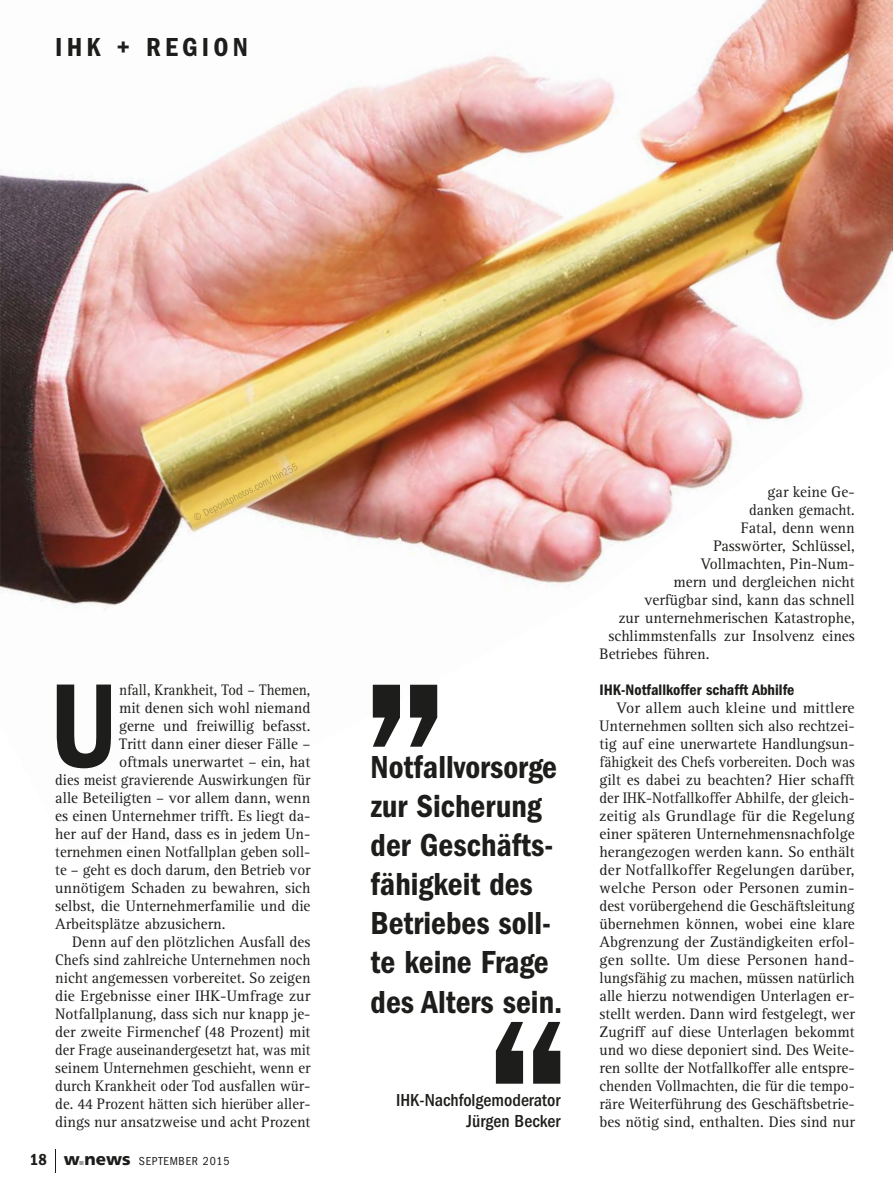
<style>
.page{position:relative;width:893px;height:1191px;background:#fff}
.page>*{position:absolute;margin:0;border:0;box-sizing:border-box;transform-origin:0 0}
.t1{font:600 condensed 222px "Franklin Gothic";color:#1d1d1b}
.t2{font:600 condensed 123.6px "Franklin Gothic";color:#1d1d1b}
.t3{font:600 condensed 33px/39px "Franklin Gothic";color:#1d1d1b}
.t4{font:600 condensed 27px "Franklin Gothic";letter-spacing:.155em;color:#1d1d1b}
.t5{font:500 condensed 18px/21px "Franklin Gothic";color:#1d1d1b;text-align:right}
.t6{font:15.75px/18px "Rotis Serif";color:#1d1d1b;text-align:justify}
.t7{font:15.75px "Rotis Serif";color:#1d1d1b;scale:.95 1}
.t8{font:15.75px "Rotis Serif";color:#1d1d1b;scale:.96 1}
.t9{font:15.75px "Rotis Serif";color:#1d1d1b;scale:.94 1}
.t10{font:15.75px "Rotis Serif";color:#1d1d1b;scale:.93 1}
.t11{font:600 condensed 15.75px "Franklin Gothic";color:#1d1d1b}
.t12{font:15.75px "Rotis Serif";color:#1d1d1b;scale:.92 1}
.t13{font:condensed 12px "Franklin Gothic";letter-spacing:.06em;color:#1d1d1b}
.s1{font-size:222px}
.s2{font-weight:600;font-size:16.5px}
.s3{font-family:"Frutiger";font-weight:900;font-stretch:normal;font-size:16.95px}
.s4{font-family:"Frutiger";font-weight:900;font-stretch:normal;font-size:24.75px;color:#9d9c9c}
</style>
<div class="page">
<img style="left:0;top:0;width:893px;height:611px">
<svg style="left:55px;top:1149px;width:1px;height:23px"></svg>
<img style="left:248px;top:463px;width:50px;height:30px">
<h3 class="t4" style="left:55px;top:32px;width:194px">IHK + REGION</h3>
<p class="t12" style="left:119px;top:681px;width:210px">nfall, Krankheit, Tod – Themen,</p>
<p class="t6" style="left:119px;top:699px;width:193px">mit denen sich wohl niemand</p>
<p class="t6" style="left:119px;top:717px;width:193px">gerne und freiwillig befasst.</p>
<p class="t6" style="left:119px;top:735px;width:193px">Tritt dann einer dieser Fälle –</p>
<p class="t6" style="left:119px;top:753px;width:193px">oftmals unerwartet – ein, hat</p>
<p class="t9" style="left:55px;top:771px;width:273px">dies meist gravierende Auswirkungen für</p>
<p class="t6" style="left:55px;top:789px;width:257px">alle Beteiligten – vor allem dann, wenn</p>
<p class="t6" style="left:55px;top:807px;width:257px">es einen Unternehmer trifft. Es liegt da -</p>
<p class="t6" style="left:55px;top:825px;width:257px">her auf der Hand, dass es in jedem Un-</p>
<p class="t8" style="left:55px;top:843px;width:267px">ternehmen einen Notfallplan geben soll-</p>
<p class="t8" style="left:55px;top:861px;width:267px">te – geht es doch darum, den Betrieb vor</p>
<p class="t6" style="left:55px;top:879px;width:257px">unnötigem Schaden zu bewahren, sich</p>
<p class="t6" style="left:55px;top:897px;width:257px">selbst, die Unternehmerfamilie und die</p>
<p class="t6" style="left:55px;top:915px;width:172px">Arbeitsplätze abzusichern.</p>
<p class="t6" style="left:72px;top:933px;width:240px">Denn auf den plötzlichen Ausfall des</p>
<p class="t7" style="left:55px;top:951px;width:270px">Chefs sind zahlreiche Unternehmen noch</p>
<p class="t6" style="left:55px;top:969px;width:257px">nicht angemessen vorbereitet. So zeigen</p>
<p class="t6" style="left:55px;top:987px;width:257px">die Ergebnisse einer IHK-Umfrage zur</p>
<p class="t6" style="left:55px;top:1005px;width:257px">Notfallplanung, dass sich nur knapp je -</p>
<p class="t6" style="left:55px;top:1023px;width:257px">der zweite Firmenchef (48 Prozent) mit</p>
<p class="t10" style="left:55px;top:1041px;width:276px">der Frage auseinandergesetzt hat, was mit</p>
<p class="t8" style="left:55px;top:1059px;width:267px">seinem Unternehmen geschieht, wenn er</p>
<p class="t7" style="left:55px;top:1077px;width:270px">durch Krankheit oder Tod ausfallen wür -</p>
<p class="t7" style="left:55px;top:1095px;width:270px">de. 44 Prozent hätten sich hierüber aller-</p>
<p class="t6" style="left:55px;top:1113px;width:257px">dings nur ansatzweise und acht Prozent</p>
<h2 class="t2" style="left:49px;top:655px;width:404px">U <span class="s1">”</span></h2>
<h3 class="t3" style="left:371px;top:748px;width:193px">Notfallvorsorge zur Sicherung der Geschäfts - fähigkeit des<br>Betriebes soll&shy;te keine Frage des Alters sein.</h3>
<h1 class="t1" style="left:482px;top:972px;width:94px">“</h1>
<p class="t5" style="left:396px;top:1089px;width:166px">IHK-Nachfolgemoderator<br>Jürgen Becker</p>
<p class="t13" style="left:30px;top:1154px;width:201px"><span class="s2">18</span> <span class="s3">w</span><span class="s4">.</span><span class="s3">news</span> SEPTEMBER 2015</p>
<p class="t6" style="left:767px;top:483px;width:89px">gar keine Ge-</p>
<p class="t9" style="left:749px;top:501px;width:114px">danken gemacht.</p>
<p class="t6" style="left:741px;top:519px;width:115px">Fatal, denn wenn</p>
<p class="t6" style="left:713px;top:537px;width:143px">Passwörter, Schlüssel,</p>
<p class="t6" style="left:701px;top:555px;width:155px">Vollmachten, Pin-Num-</p>
<p class="t6" style="left:673px;top:573px;width:183px">mern und dergleichen nicht</p>
<p class="t6" style="left:644px;top:591px;width:212px">verfügbar sind, kann das schnell</p>
<p class="t6" style="left:619px;top:609px;width:238px">zur unternehmerischen Katastrophe,</p>
<p class="t6" style="left:608px;top:627px;width:248px">schlimmstenfalls zur Insolvenz eines</p>
<p class="t6" style="left:600px;top:645px;width:111px">Betriebes führen.</p>
<p class="t11" style="left:600px;top:681px;width:196px">IHK-Notfallkoffer schafft Abhilfe</p>
<p class="t6" style="left:600px;top:699px;width:257px;text-indent:17px">Vor allem auch kleine und mittlere Unternehmen sollten sich also rechtzei&shy;tig auf eine unerwartete Handlungsun&shy;fähigkeit des Chefs vorbereiten. Doch was gilt es dabei zu beachten? Hier schafft der IHK-Notfallkoffer Abhilfe, der gleich&shy;zeitig als Grundlage für die Regelung einer späteren Unternehmensnachfolge he rangezogen werden kann. So enthält der Notfallkoffer Regelungen darüber, wel che Person oder Personen zumin&shy;dest vorübergehend die Geschäftsleitung über neh men können, wobei eine klare Abgrenzung der Zuständigkeiten erfol&shy;gen sollte. Um die se Personen hand&shy;lungsfähig zu machen, müssen natürlich alle hierzu notwendigen Unterlagen er&shy;stellt werden. Dann wird festgelegt, wer Zugriff auf die se Unterlagen bekommt und wo die se deponiert sind. Des Weite&shy;ren sollte der Notfallkoffer alle entspre&shy;chenden Vollmachten, die für die tempo&shy;räre Weiterführung des Geschäftsbetrie&shy;bes nötig sind, enthalten. Dies sind nur</p>
</div>
